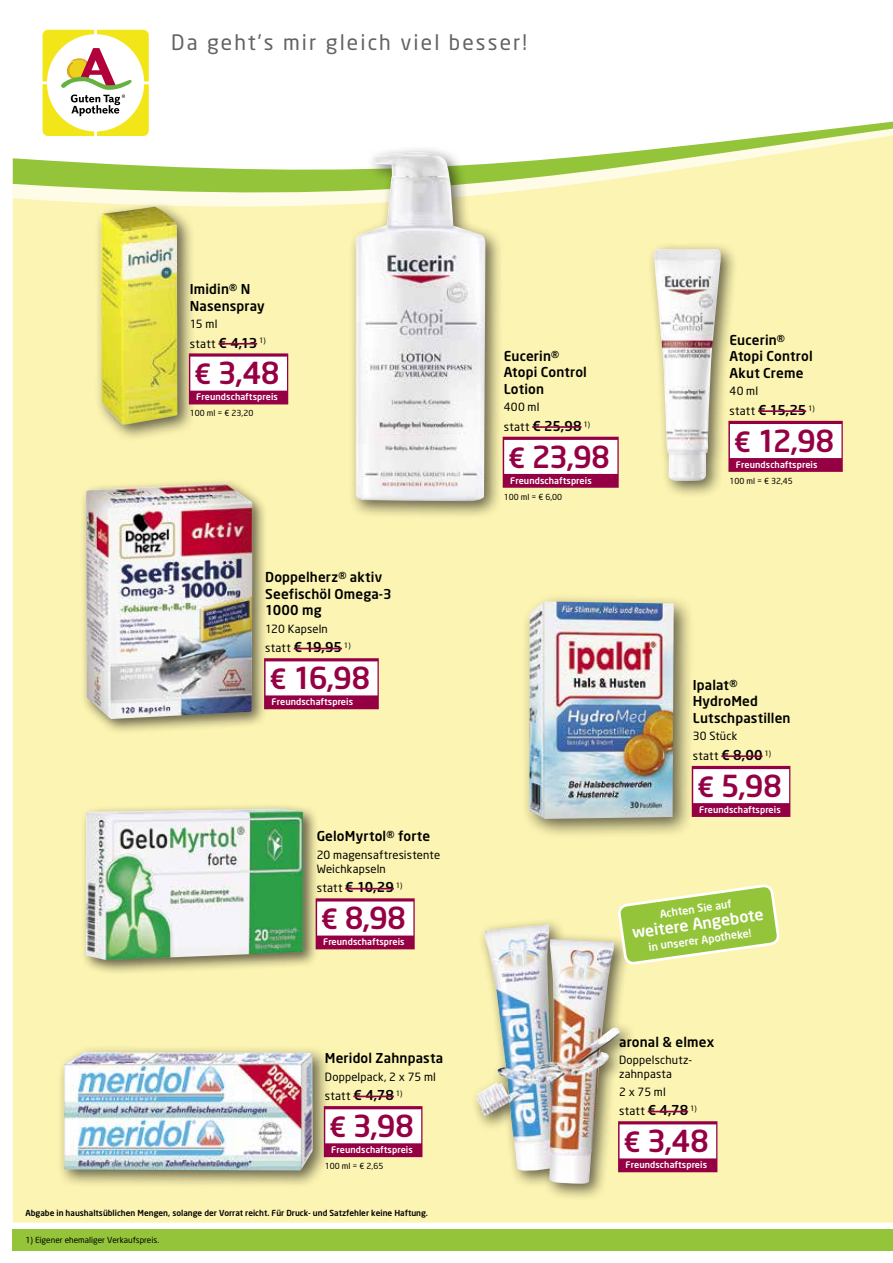
<style>
.page{position:relative;width:893px;height:1263px;background:#fff}
.page>*{position:absolute;margin:0;border:0;box-sizing:border-box;transform-origin:0 0}
.t1{font:500 30px "Neo Sans";letter-spacing:-.025em;color:#950045}
.t2{font:21px "Neo Sans";letter-spacing:.1em;color:#636363}
.t3{font:500 15.75px "Neo Sans";color:#fff}
.t4{font:500 13.5px/16.5px "Neo Sans";letter-spacing:.01em;color:#000}
.t5{font:11.55px "Neo Sans";letter-spacing:.025em;color:#000}
.t6{font:11.25px/14.2px "Neo Sans";letter-spacing:.015em;color:#000}
.t7{font:500 10.65px "Neo Sans";color:#fff}
.t8{font:500 9px "Neo Sans";letter-spacing:.01em;color:#fff}
.t9{font:500 8.25px "Neo Sans";color:#000}
.t10{font:8.25px "Neo Sans";color:#000}
.s1{font-weight:500;font-size:13.5px}
.s2{font-size:27.6px}
.s3{font-weight:400;font-size:11.55px}
</style>
<div class="page">
<div style="left:13px;top:95px;width:880px;height:1127px;background:#fcf4b2"></div>
<svg style="left:43px;top:30px;width:106px;height:91px"></svg>
<div style="left:13px;top:1229px;width:880px;height:21px;background:#94c43a"></div>
<svg style="left:13px;top:121px;width:880px;height:88px"></svg>
<div style="left:521px;top:593px;width:173px;height:246px;background:#000;opacity:.6"></div>
<img style="left:529px;top:601px;width:145px;height:218px">
<div style="left:692px;top:766px;width:98px;height:51px;background:#950045"></div>
<div style="left:693px;top:769px;width:96px;height:34px;background:#fff"></div>
<hr style="left:721px;top:755px;width:42px;height:2px;background:#950045">
<div style="left:647px;top:242px;width:91px;height:257px;background:#000;opacity:.6"></div>
<img style="left:654px;top:249px;width:67px;height:232px">
<div style="left:728px;top:421px;width:115px;height:51px;background:#950045"></div>
<div style="left:730px;top:424px;width:111px;height:34px;background:#fff"></div>
<hr style="left:758px;top:410px;width:48px;height:2px;background:#950045">
<div style="left:57px;top:1045px;width:274px;height:143px;background:#000;opacity:.6"></div>
<img style="left:64px;top:1052px;width:249px;height:118px">
<div style="left:324px;top:1106px;width:98px;height:51px;background:#950045"></div>
<div style="left:325px;top:1109px;width:96px;height:34px;background:#fff"></div>
<hr style="left:353px;top:1095px;width:41px;height:2px;background:#950045">
<div style="left:470px;top:918px;width:167px;height:283px;background:#000;opacity:.6"></div>
<img style="left:476px;top:924px;width:144px;height:260px">
<div style="left:618px;top:1121px;width:99px;height:51px;background:#950045"></div>
<div style="left:620px;top:1124px;width:96px;height:34px;background:#fff"></div>
<hr style="left:648px;top:1111px;width:40px;height:1px;background:#950045">
<div style="left:316px;top:898px;width:99px;height:51px;background:#950045"></div>
<div style="left:317px;top:901px;width:96px;height:34px;background:#fff"></div>
<hr style="left:345px;top:888px;width:49px;height:1px;background:#950045">
<div style="left:80px;top:803px;width:239px;height:172px;background:#000;opacity:.6"></div>
<img style="left:86px;top:809px;width:217px;height:151px">
<div style="left:94px;top:200px;width:101px;height:242px;background:#000;opacity:.6"></div>
<img style="left:101px;top:207px;width:76px;height:218px">
<div style="left:189px;top:353px;width:99px;height:51px;background:#950045"></div>
<div style="left:190px;top:357px;width:97px;height:34px;background:#fff"></div>
<hr style="left:219px;top:343px;width:38px;height:2px;background:#950045">
<div style="left:503px;top:437px;width:116px;height:51px;background:#950045"></div>
<div style="left:504px;top:440px;width:113px;height:34px;background:#fff"></div>
<hr style="left:532px;top:426px;width:50px;height:2px;background:#950045">
<div style="left:349px;top:145px;width:155px;height:375px;background:#000;opacity:.6"></div>
<img style="left:356px;top:152px;width:130px;height:349px">
<div style="left:79px;top:477px;width:189px;height:257px;background:#000;opacity:.6"></div>
<img style="left:86px;top:484px;width:166px;height:235px">
<div style="left:264px;top:658px;width:115px;height:51px;background:#950045"></div>
<div style="left:266px;top:661px;width:111px;height:34px;background:#fff"></div>
<hr style="left:294px;top:648px;width:48px;height:1px;background:#950045">
<svg style="left:618px;top:885px;width:161px;height:79px;background:#b6d468"></svg>
<h2 class="t2" style="left:171px;top:30px;width:357px">Da geht’s mir gleich viel besser!</h2>
<p class="t4" style="left:190px;top:280px;width:76px">Imidin® N<br>Nasenspray</p>
<p class="t6" style="left:190px;top:316px;width:29px">15 ml</p>
<p class="t5" style="left:190px;top:336px;width:77px">statt <span class="s1">€ 4,13</span> <sup>1)</sup></p>
<h1 class="t1" style="left:194px;top:354px;width:87px"><span class="s2">€</span> 3,48</h1>
<p class="t8" style="left:196px;top:391px;width:83px">Freundschaftspreis</p>
<p class="t10" style="left:190px;top:408px;width:65px">100 ml = € 23,20</p>
<p class="t4" style="left:265px;top:569px;width:128px">Doppelherz® aktiv<br>Seefischöl Omega-3<br>1000 mg</p>
<p class="t6" style="left:265px;top:621px;width:64px">120 Kapseln</p>
<p class="t4" style="left:265px;top:639px;width:87px"><span class="s3">statt</span> € 19,95 <sup>1)</sup></p>
<h1 class="t1" style="left:269px;top:659px;width:102px"><span class="s2">€</span> 16,98</h1>
<p class="t8" style="left:272px;top:696px;width:83px">Freundschaftspreis</p>
<p class="t4" style="left:317px;top:828px;width:115px">GeloMyrtol® forte</p>
<p class="t6" style="left:317px;top:847px;width:125px">20 magensaftresistente<br>Weichkapseln</p>
<p class="t4" style="left:317px;top:879px;width:87px"><span class="s3">statt</span> € 10,29 <sup>1)</sup></p>
<h1 class="t1" style="left:321px;top:899px;width:87px"><span class="s2">€</span> 8,98</h1>
<p class="t8" style="left:323px;top:936px;width:83px">Freundschaftspreis</p>
<p class="t4" style="left:325px;top:1050px;width:120px">Meridol Zahnpasta</p>
<p class="t6" style="left:325px;top:1069px;width:113px">Doppelpack, 2 x 75 ml</p>
<p class="t5" style="left:325px;top:1089px;width:79px">statt <span class="s1">€ 4,78</span> <sup>1)</sup></p>
<h1 class="t1" style="left:329px;top:1107px;width:86px"><span class="s2">€</span> 3,98</h1>
<p class="t8" style="left:331px;top:1144px;width:83px">Freundschaftspreis</p>
<p class="t10" style="left:325px;top:1161px;width:60px">100 ml = € 2,65</p>
<p class="t9" style="left:26px;top:1207px;width:404px">Abgabe in haushaltsüblichen Mengen, solange der Vorrat reicht. Für Druck- und Satzfehler keine Haftung.</p>
<p class="t10" style="left:26px;top:1234px;width:135px">1) Eigener ehemaliger Verkaufspreis.</p>
<p class="t4" style="left:504px;top:347px;width:85px">Eucerin®<br>Atopi Control<br>Lotion</p>
<p class="t6" style="left:504px;top:400px;width:37px">400 ml</p>
<p class="t4" style="left:504px;top:417px;width:88px"><span class="s3">statt</span> € 25,98 <sup>1)</sup></p>
<h1 class="t1" style="left:508px;top:437px;width:104px"><span class="s2">€</span> 23,98</h1>
<p class="t8" style="left:510px;top:475px;width:83px">Freundschaftspreis</p>
<p class="t10" style="left:504px;top:491px;width:60px">100 ml = € 6,00</p>
<p class="t4" style="left:729px;top:331px;width:85px">Eucerin®<br>Atopi Control<br>Akut Creme</p>
<p class="t6" style="left:729px;top:384px;width:30px">40 ml</p>
<p class="t4" style="left:729px;top:401px;width:87px"><span class="s3">statt</span> € 15,25 <sup>1)</sup></p>
<h1 class="t1" style="left:734px;top:422px;width:102px"><span class="s2">€</span> 12,98</h1>
<p class="t8" style="left:736px;top:459px;width:83px">Freundschaftspreis</p>
<p class="t10" style="left:729px;top:476px;width:65px">100 ml = € 32,45</p>
<p class="t4" style="left:693px;top:676px;width:99px">Ipalat®<br>HydroMed<br>Lutschpastillen</p>
<p class="t6" style="left:693px;top:729px;width:46px">30 Stück</p>
<p class="t5" style="left:693px;top:749px;width:80px">statt <span class="s1">€ 8,00</span> <sup>1)</sup></p>
<h1 class="t1" style="left:697px;top:767px;width:86px"><span class="s2">€</span> 5,98</h1>
<p class="t8" style="left:699px;top:804px;width:83px">Freundschaftspreis</p>
<p class="t7" style="left:659px;top:907px;width:74px;rotate:-8deg">Achten Sie auf</p>
<p class="t3" style="left:631px;top:923px;width:134px;rotate:-8deg">weitere Angebote</p>
<p class="t7" style="left:648px;top:940px;width:105px;rotate:-8deg">in unserer Apotheke!</p>
<p class="t4" style="left:619px;top:1033px;width:97px">aronal &amp; elmex</p>
<p class="t6" style="left:619px;top:1053px;width:75px">Doppelschutz&shy;zahnpasta</p>
<p class="t6" style="left:619px;top:1084px;width:48px">2 x 75 ml</p>
<p class="t5" style="left:619px;top:1104px;width:79px">statt <span class="s1">€ 4,78</span> <sup>1)</sup></p>
<h1 class="t1" style="left:623px;top:1122px;width:87px"><span class="s2">€</span> 3,48</h1>
<p class="t8" style="left:625px;top:1159px;width:83px">Freundschaftspreis</p>
</div>
